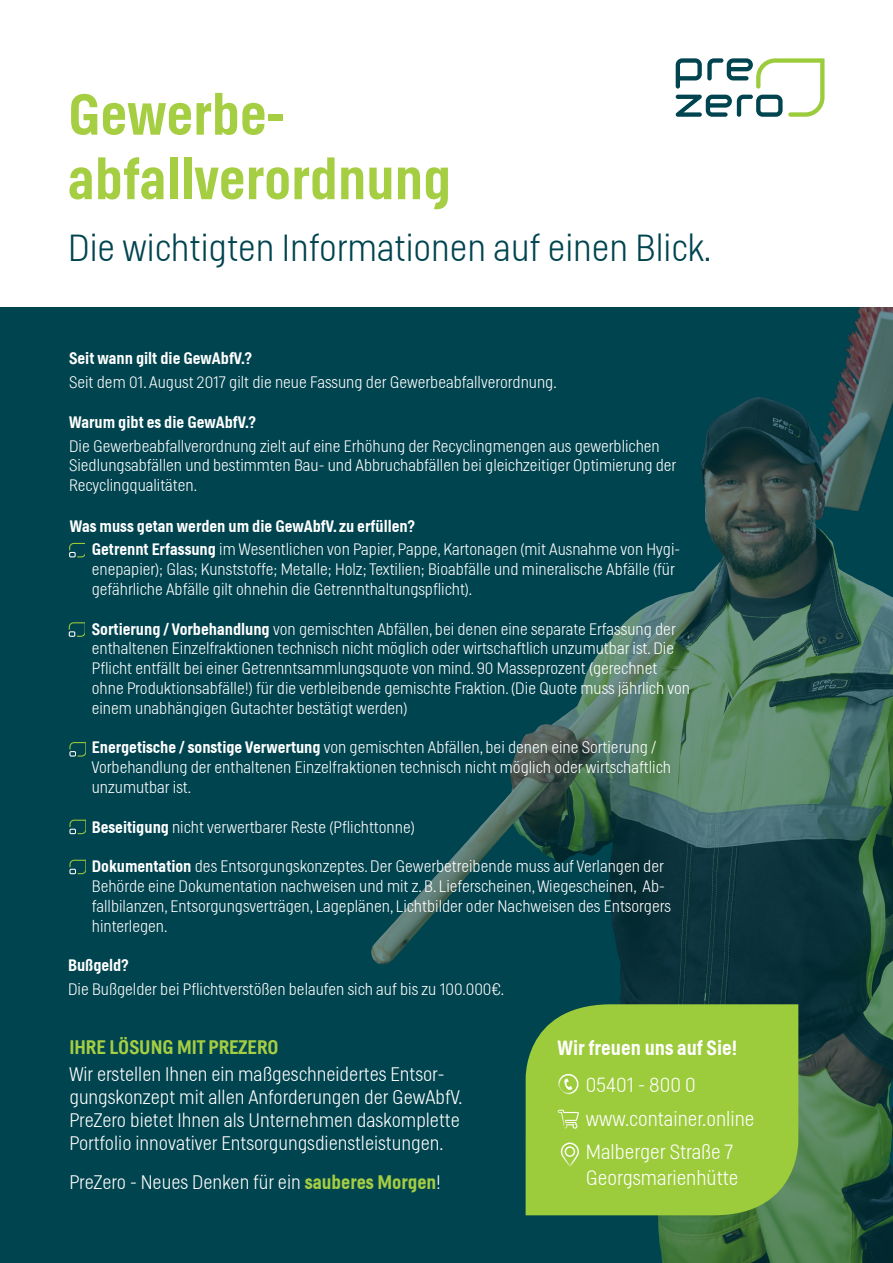
<style>
.page{position:relative;width:893px;height:1263px;background:#00444f}
.page>*{position:absolute;margin:0;border:0;box-sizing:border-box;transform-origin:0 0}
.t1{font:500 57px "Helsinki";color:#a5ce43}
.t2{font:100 37.5px "Helsinki";color:#00444f}
.t3{font:100 20.4px "Helsinki";color:#fff}
.t4{font:500 20.4px "Helsinki";color:#fff}
.t5{font:100 19.5px/23px "Helsinki";color:#fff}
.t6{font:500 19.5px "Helsinki";color:#a5ce43}
.t7{font:100 16.5px/19.8px "Helsinki";color:#fff}
.t8{font:500 16.5px "Helsinki";color:#fff}
.s1{font-weight:500}
.s2{font-weight:500;color:#a5ce43}
</style>
<div class="page">
<img style="left:351px;top:306px;width:542px;height:957px">
<div style="left:0;top:0;width:893px;height:306px;background:#fff"></div>
<svg style="left:69px;top:543px;width:16px;height:14px"></svg>
<svg style="left:69px;top:622px;width:16px;height:15px"></svg>
<svg style="left:69px;top:742px;width:16px;height:14px"></svg>
<svg style="left:69px;top:820px;width:16px;height:14px"></svg>
<svg style="left:69px;top:860px;width:16px;height:14px"></svg>
<svg style="left:521px;top:1004px;width:281px;height:211px;fill:#9ccb3b"></svg>
<svg style="left:558px;top:1110px;width:21px;height:19px"></svg>
<svg style="left:563px;top:1078px;width:9px;height:12px"></svg>
<div style="left:558px;top:1074px;width:20px;height:20px;border:2px solid #fff;border-radius:50%"></div>
<svg style="left:561px;top:1142px;width:18px;height:25px"></svg>
<svg style="left:676px;top:58px;width:148px;height:59px"></svg>
<p class="t1" style="left:68px;top:81px;width:218px">Gewerbe-</p>
<p class="t1" style="left:68px;top:146px;width:385px">abfallverordnung</p>
<p class="t2" style="left:68px;top:226px;width:645px">Die wichtigten Informationen auf einen Blick.</p>
<p class="t8" style="left:69px;top:349px;width:184px">Seit wann gilt die GewAbfV.?</p>
<p class="t7" style="left:69px;top:372px;width:489px">Seit dem 01. August 2017 gilt die neue Fassung der Gewerbeabfallverordnung.</p>
<p class="t8" style="left:69px;top:412px;width:188px">Warum gibt es die GewAbfV.?</p>
<p class="t7" style="left:69px;top:436px;width:592px">Die Gewerbeabfallverordnung zielt auf eine Erhöhung der Recyclingmengen aus gewerblichen</p>
<p class="t7" style="left:69px;top:455px;width:609px">Siedlungsabfällen und bestimmten Bau- und Abbruchabfällen bei gleichzeitiger Optimierung der</p>
<p class="t7" style="left:69px;top:475px;width:130px">Recyclingqualitäten.</p>
<p class="t8" style="left:70px;top:516px;width:346px">Was muss getan werden um die GewAbfV. zu erfüllen?</p>
<p class="t7" style="left:92px;top:539px;width:590px"><span class="s1">Getrennt Erfassung</span> im Wesentlichen von Papier, Pappe, Kartonagen (mit Ausnahme von Hygi&shy;enepapier); Glas; Kunststoffe; Metalle; Holz; Textilien; Bioabfälle und mineralische Abfälle (für gefährliche Abfälle gilt ohnehin die Getrennthaltungspflicht).</p>
<p class="t7" style="left:92px;top:618px;width:600px"><span class="s1">Sortierung / Vorbehandlung</span> von gemischten Abfällen, bei denen eine separate Erfassung der enthaltenen Einzelfraktionen technisch nicht möglich oder wirtschaftlich unzumutbar ist. Die Pflicht entfällt bei einer Getrenntsammlungsquote von mind. 90 Masseprozent (gerechnet ohne Produktionsabfälle!) für die verbleibende gemischte Fraktion. (Die Quote muss jährlich von einem unabhängigen Gutachter bestätigt werden)</p>
<p class="t7" style="left:92px;top:737px;width:581px"><span class="s1">Energetische / sonstige Verwertung</span> von gemischten Abfällen, bei denen eine Sortierung /<br>Vorbehandlung der enthaltenen Einzelfraktionen technisch nicht möglich oder wirtschaftlich unzumutbar ist.</p>
<p class="t7" style="left:92px;top:816px;width:324px"><span class="s1">Beseitigung</span> nicht verwertbarer Reste (Pflichttonne)</p>
<p class="t7" style="left:92px;top:856px;width:581px"><span class="s1">Dokumentation</span> des Entsorgungskonzeptes. Der Gewerbetreibende muss auf Verlangen der Behörde eine Dokumentation nachweisen und mit z. B. Lieferscheinen, Wiegescheinen, Ab&shy;fallbilanzen, Entsorgungsverträgen, Lageplänen, Lichtbilder oder Nachweisen des Entsorgers hinterlegen.</p>
<p class="t8" style="left:68px;top:955px;width:62px">Bußgeld?</p>
<p class="t7" style="left:68px;top:979px;width:438px">Die Bußgelder bei Pflichtverstößen belaufen sich auf bis zu 100.000€.</p>
<p class="t6" style="left:69px;top:1036px;width:211px">IHRE LÖSUNG MIT PREZERO</p>
<p class="t5" style="left:69px;top:1062px;width:395px">Wir erstellen Ihnen ein maßgeschneidertes Entsor&shy;gungskonzept mit allen Anforderungen der GewAbfV.<br>PreZero bietet Ihnen als Unternehmen daskomplette Portfolio innovativer Entsorgungsdienstleistungen.</p>
<p class="t5" style="left:69px;top:1170px;width:373px">PreZero - Neues Denken für ein <span class="s2">sauberes Morgen</span>!</p>
<p class="t4" style="left:558px;top:1036px;width:181px">Wir freuen uns auf Sie!</p>
<p class="t3" style="left:586px;top:1073px;width:111px">05401 - 800 0</p>
<p class="t3" style="left:586px;top:1106px;width:170px">www.container.online</p>
<p class="t3" style="left:586px;top:1140px;width:149px">Malberger Straße 7</p>
<p class="t3" style="left:586px;top:1166px;width:154px">Georgsmarienhütte</p>
</div>
